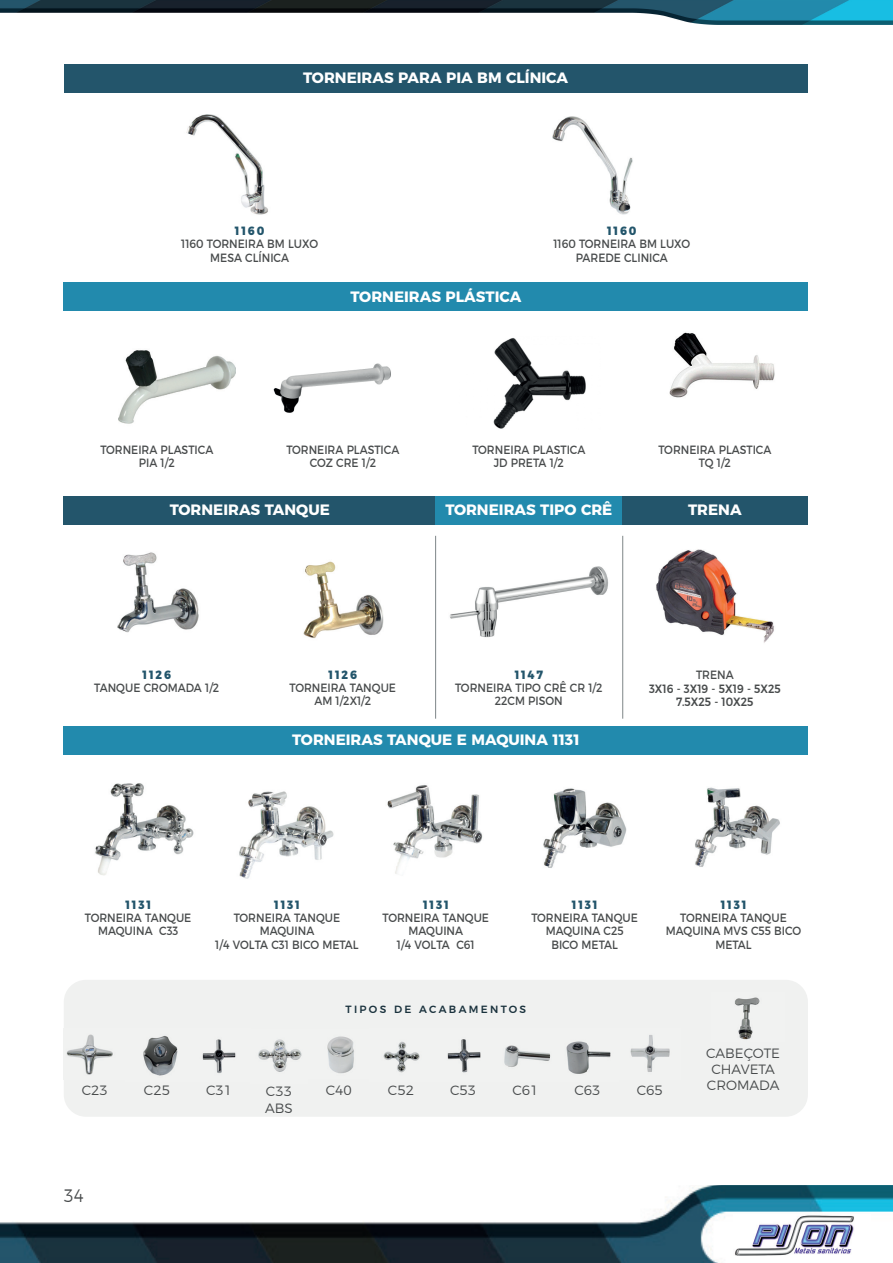
<style>
.page{position:relative;width:893px;height:1263px;background:#fff}
.page>*{position:absolute;margin:0;border:0;box-sizing:border-box;transform-origin:0 0}
.t1{font:300 18px "Montserrat";color:#484b4c;scale:.9 1}
.t2{font:700 15px "Montserrat";color:#fff}
.t3{font:300 13.5px/16.2px "Montserrat";color:#484b4c;text-align:center}
.t4{font:12px/13.5px "Montserrat";color:#484b4c;text-align:center;scale:.9 1}
.t5{font:800 12px "Montserrat";letter-spacing:.175em;color:#23556b;scale:.9 1}
.t6{font:500 12px/13.5px "Montserrat";color:#484b4c;text-align:center;scale:.9 1}
.t7{font:500 10.5px "Montserrat";letter-spacing:.22em;color:#1a323d}
</style>
<div class="page">
<img style="left:0;top:1185px;width:892px;height:78px">
<img style="left:0;top:0;width:893px;height:25px">
<img style="left:734px;top:1215px;width:137px;height:40px">
<img style="left:64px;top:754px;width:595px;height:125px">
<img style="left:695px;top:787px;width:85px;height:80px">
<img style="left:449px;top:566px;width:160px;height:72px">
<img style="left:117px;top:552px;width:82px;height:81px">
<img style="left:656px;top:549px;width:118px;height:94px">
<img style="left:303px;top:561px;width:81px;height:78px">
<div style="left:64px;top:496px;width:372px;height:28px;background:#23556b"></div>
<div style="left:64px;top:726px;width:744px;height:28px;background:#228aad"></div>
<div style="left:622px;top:496px;width:186px;height:28px;background:#23556b"></div>
<div style="left:436px;top:496px;width:186px;height:28px;background:#228aad"></div>
<img style="left:186px;top:114px;width:82px;height:101px">
<img style="left:493px;top:338px;width:93px;height:91px">
<img style="left:669px;top:332px;width:106px;height:66px">
<img style="left:118px;top:350px;width:118px;height:74px">
<img style="left:273px;top:363px;width:118px;height:50px">
<img style="left:552px;top:116px;width:81px;height:99px">
<div style="left:64px;top:283px;width:744px;height:28px;background:#228aad"></div>
<div style="left:64px;top:64px;width:744px;height:29px;background:#23556b"></div>
<div style="left:64px;top:980px;width:744px;height:137px;background:#f0f1f0;border-radius:22px"></div>
<img style="left:66px;top:1034px;width:170px;height:42px">
<img style="left:383px;top:1035px;width:287px;height:39px">
<img style="left:327px;top:1036px;width:27px;height:38px">
<img style="left:735px;top:997px;width:25px;height:43px">
<img style="left:258px;top:1039px;width:44px;height:33px">
<hr style="left:435px;top:536px;width:1px;height:183px;background:#7e8688">
<hr style="left:622px;top:536px;width:1px;height:183px;background:#7e8688">
<p class="t2" style="left:303px;top:65px;width:266px">TORNEIRAS PARA PIA BM CLÍNICA</p>
<p class="t5" style="left:235px;top:221px;width:34px">1160</p>
<p class="t5" style="left:607px;top:221px;width:34px">1160</p>
<p class="t4" style="left:181px;top:236px;width:154px">1160 TORNEIRA BM LUXO<br>MESA CLÍNICA</p>
<p class="t4" style="left:553px;top:236px;width:154px">1160 TORNEIRA BM LUXO<br>PAREDE CLINICA</p>
<p class="t2" style="left:351px;top:284px;width:172px">TORNEIRAS PLÁSTICA</p>
<p class="t4" style="left:100px;top:442px;width:127px">TORNEIRA PLASTICA<br>PIA 1/2</p>
<p class="t4" style="left:286px;top:442px;width:127px">TORNEIRA PLASTICA<br>COZ CRE 1/2</p>
<p class="t2" style="left:170px;top:497px;width:161px">TORNEIRAS TANQUE</p>
<p class="t4" style="left:472px;top:442px;width:127px">TORNEIRA PLASTICA<br>JD PRETA 1/2</p>
<p class="t4" style="left:658px;top:442px;width:127px">TORNEIRA PLASTICA<br>TQ 1/2</p>
<p class="t2" style="left:445px;top:497px;width:169px">TORNEIRAS TIPO CRÊ</p>
<p class="t2" style="left:688px;top:497px;width:55px">TRENA</p>
<p class="t5" style="left:143px;top:664px;width:33px">1126</p>
<p class="t4" style="left:94px;top:680px;width:140px">TANQUE CROMADA 1/2</p>
<p class="t5" style="left:329px;top:664px;width:33px">1126</p>
<p class="t4" style="left:290px;top:680px;width:120px">TORNEIRA TANQUE<br>AM 1/2X1/2</p>
<p class="t5" style="left:515px;top:664px;width:33px">1147</p>
<p class="t4" style="left:455px;top:680px;width:165px">TORNEIRA TIPO CRÊ CR 1/2<br>22CM PISON</p>
<p class="t4" style="left:696px;top:667px;width:43px">TRENA</p>
<p class="t6" style="left:649px;top:681px;width:148px">3X16 - 3X19 - 5X19 - 5X25<br>7.5X25 - 10X25</p>
<p class="t2" style="left:292px;top:727px;width:289px">TORNEIRAS TANQUE E MAQUINA 1131</p>
<p class="t5" style="left:125px;top:894px;width:30px">1131</p>
<p class="t4" style="left:85px;top:910px;width:120px">TORNEIRA TANQUE<br>MAQUINA C33</p>
<p class="t5" style="left:274px;top:894px;width:30px">1131</p>
<p class="t5" style="left:572px;top:894px;width:30px">1131</p>
<p class="t5" style="left:423px;top:894px;width:30px">1131</p>
<p class="t5" style="left:721px;top:894px;width:30px">1131</p>
<p class="t4" style="left:215px;top:910px;width:161px">TORNEIRA TANQUE<br>MAQUINA<br>1/4 VOLTA C31 BICO METAL</p>
<p class="t4" style="left:531px;top:910px;width:120px">TORNEIRA TANQUE<br>MAQUINA C25<br>BICO METAL</p>
<p class="t4" style="left:383px;top:910px;width:120px">TORNEIRA TANQUE<br>MAQUINA<br>1/4 VOLTA C61</p>
<p class="t4" style="left:666px;top:910px;width:152px">TORNEIRA TANQUE<br>MAQUINA MVS C55 BICO<br>METAL</p>
<p class="t7" style="left:346px;top:1001px;width:182px">TIPOS DE ACABAMENTOS</p>
<p class="t3" style="left:706px;top:1043px;width:75px">CABEÇOTE<br>CHAVETA</p>
<p class="t3" style="left:82px;top:1080px;width:28px">C23</p>
<p class="t3" style="left:144px;top:1080px;width:28px">C25</p>
<p class="t3" style="left:206px;top:1080px;width:28px">C31</p>
<p class="t3" style="left:326px;top:1080px;width:28px">C40</p>
<p class="t3" style="left:388px;top:1080px;width:28px">C52</p>
<p class="t3" style="left:450px;top:1080px;width:28px">C53</p>
<p class="t3" style="left:265px;top:1082px;width:29px;text-align:left">C33<br>ABS</p>
<h1 class="t1" style="left:64px;top:1181px;width:24px">34</h1>
<p class="t3" style="left:574px;top:1080px;width:28px">C63</p>
<p class="t3" style="left:707px;top:1076px;width:74px">CROMADA</p>
<p class="t3" style="left:512px;top:1080px;width:28px">C61</p>
<p class="t3" style="left:637px;top:1080px;width:28px">C65</p>
</div>
